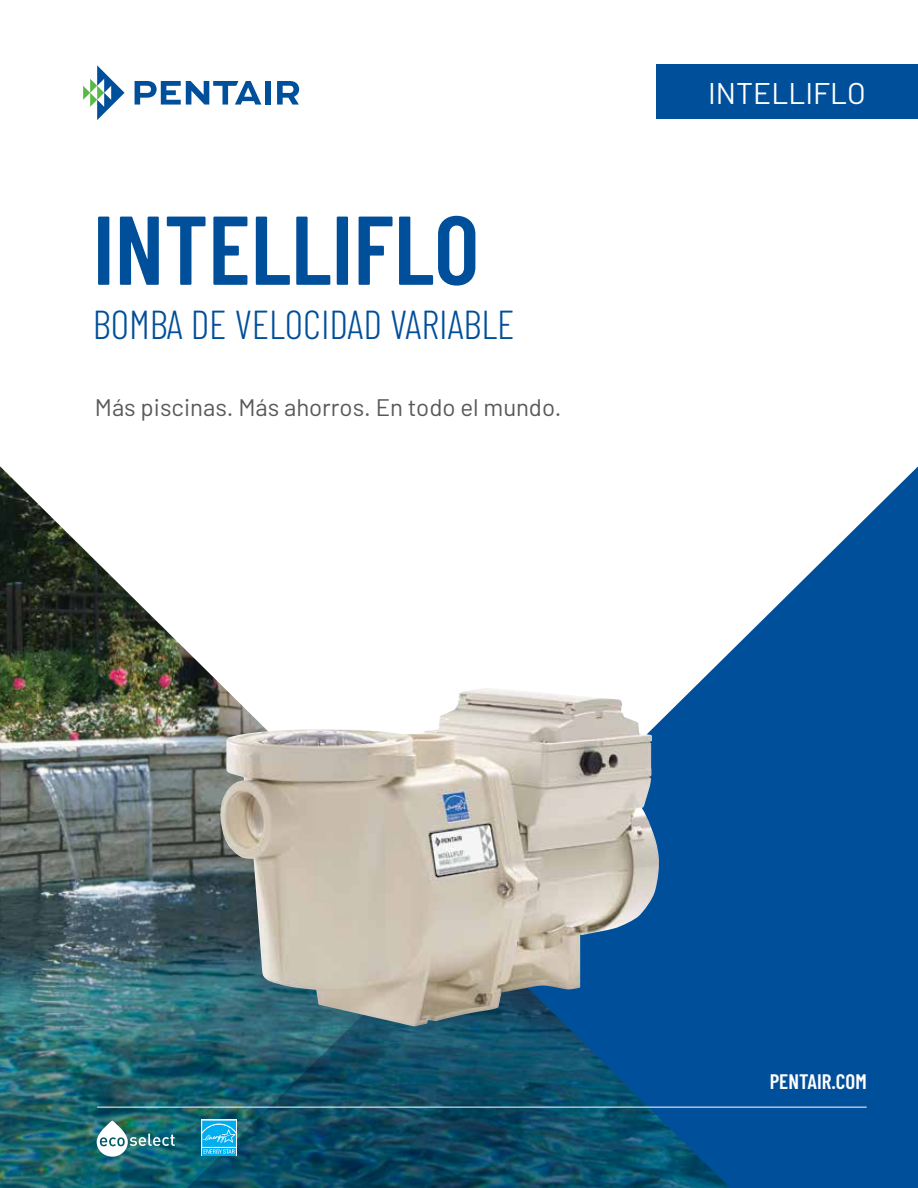
<style>
.page{position:relative;width:918px;height:1188px;background:#fff}
.page>*{position:absolute;margin:0;border:0;box-sizing:border-box;transform-origin:0 0}
.t1{font:600 97.5px "Barlow Condensed";color:#004f9a}
.t2{font:300 40.5px "Barlow Condensed";color:#004f9a}
.t3{font:30px "Barlow";color:#fff}
.t4{font:24px "Barlow";color:#58595b}
.t5{font:600 21px "Barlow Condensed";color:#fff}
</style>
<div class="page">
<svg style="left:730px;top:466px;width:188px;height:722px;background:#2266a7"></svg>
<img style="left:0;top:466px;width:730px;height:722px">
<svg style="left:174px;top:920px;width:570px;height:268px;background:#0e5173"></svg>
<hr style="left:97px;top:1107px;width:770px;height:1px;background:#fff">
<svg style="left:83px;top:65px;width:42px;height:55px"></svg>
<svg style="left:135px;top:81px;width:126px;height:24px"></svg>
<div style="left:265px;top:81px;width:6px;height:24px;background:#004f9a"></div>
<svg style="left:277px;top:81px;width:22px;height:24px"></svg>
<div style="left:656px;top:64px;width:262px;height:54px;background:#004f9a"></div>
<svg style="left:201px;top:1120px;width:36px;height:36px"></svg>
<div style="left:202px;top:1148px;width:34px;height:7px;background:#00aeef"></div>
<svg style="left:202px;top:1121px;width:34px;height:33px"></svg>
<img style="left:97px;top:1120px;width:78px;height:37px">
<img style="left:220px;top:688px;width:440px;height:338px">
<h1 class="t1" style="left:93px;top:180px;width:388px">INTELLIFLO</h1>
<h2 class="t2" style="left:93px;top:295px;width:423px">BOMBA DE VELOCIDAD VARIABLE</h2>
<p class="t4" style="left:95px;top:390px;width:468px">Más piscinas. Más ahorros. En todo el mundo.</p>
<p class="t3" style="left:708px;top:71px;width:159px">INTELLIFLO</p>
<p class="t5" style="left:770px;top:1067px;width:98px">PENTAIR.COM</p>
</div>
